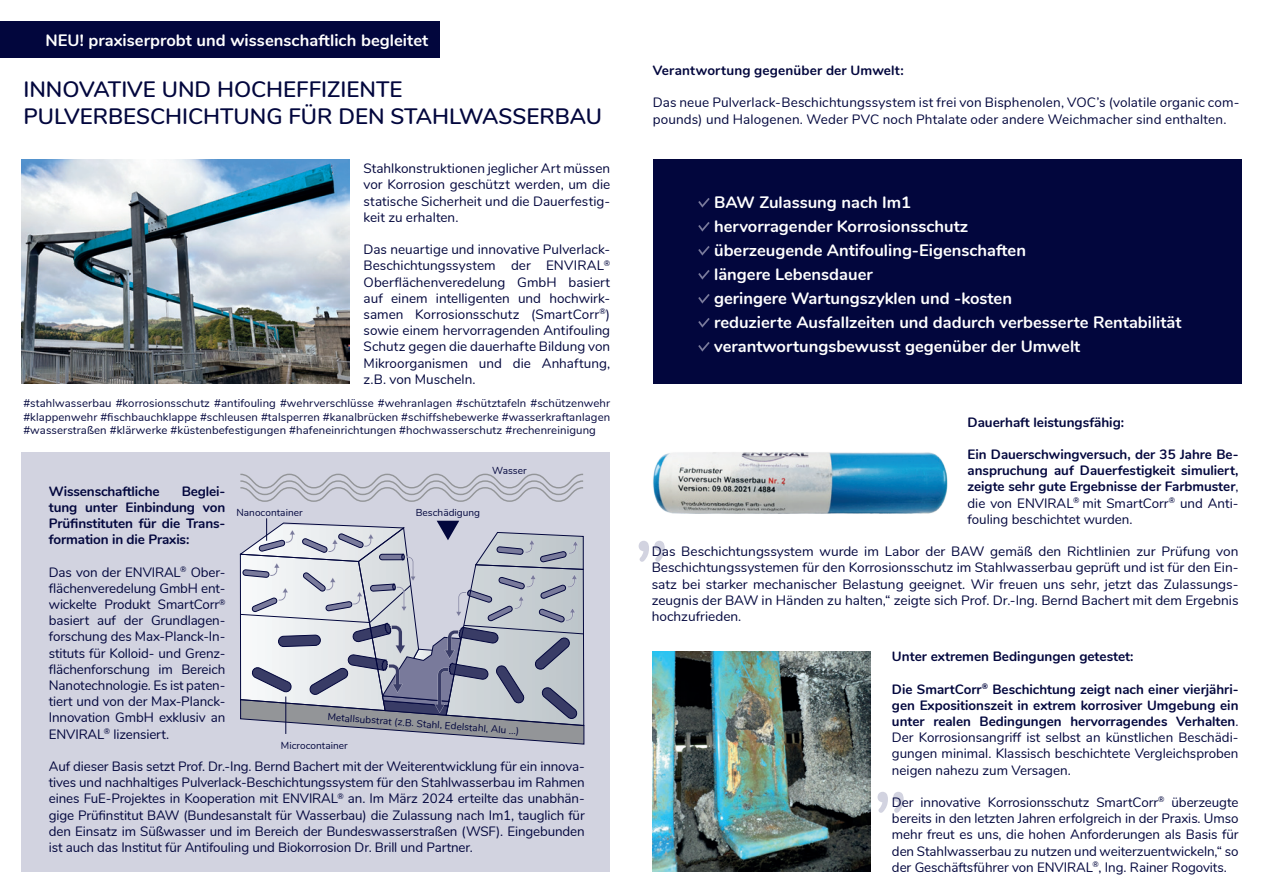
<style>
.page{position:relative;width:1263px;height:893px;background:#fff}
.page>*{position:absolute;margin:0;border:0;box-sizing:border-box;transform-origin:0 0}
.t1{font:600 22.2px/26.7px "Nunito";color:#02063d}
.t2{font:700 16.5px/24px "Nunito";color:#fff}
.t3{font:13.5px/16.2px "Nunito";color:#02063d;text-align:justify}
.t4{font:700 13.5px/16.2px "Nunito";color:#02063d;text-align:justify}
.t5{font:11.25px/13.5px "Nunito";letter-spacing:.01em;color:#02063d;text-align:justify}
.t6{font:10.05px "Nunito";letter-spacing:.005em;color:#02063d}
.s1{font-weight:400}
</style>
<div class="page">
<svg style="left:877px;top:792px;width:27px;height:21px"></svg>
<svg style="left:639px;top:541px;width:26px;height:21px"></svg>
<div style="left:21px;top:452px;width:589px;height:420px;background:#d2d3e0"></div>
<div style="left:0;top:21px;width:439px;height:37px;background:#02063d"></div>
<div style="left:653px;top:159px;width:589px;height:225px;background:#02063d"></div>
<svg style="left:698px;top:198px;width:12px;height:10px"></svg>
<svg style="left:698px;top:222px;width:12px;height:10px"></svg>
<svg style="left:698px;top:246px;width:12px;height:10px"></svg>
<svg style="left:698px;top:270px;width:12px;height:10px"></svg>
<svg style="left:698px;top:294px;width:12px;height:10px"></svg>
<svg style="left:698px;top:318px;width:12px;height:10px"></svg>
<svg style="left:698px;top:342px;width:12px;height:10px"></svg>
<img style="left:21px;top:159px;width:329px;height:225px">
<img style="left:653px;top:452px;width:295px;height:62px">
<svg style="left:240px;top:473px;width:344px;height:29px"></svg>
<svg style="left:240px;top:518px;width:344px;height:227px"></svg>
<img style="left:653px;top:652px;width:218px;height:220px">
<p class="t2" style="left:45px;top:27px;width:384px">NEU! praxiserprobt und wissenschaftlich begleitet</p>
<h1 class="t1" style="left:23px;top:75px;width:580px">INNOVATIVE UND HOCHEFFIZIENTE<br>PULVERBESCHICHTUNG FÜR DEN STAHLWASSERBAU</h1>
<p class="t3" style="left:364px;top:160px;width:248px">Stahlkonstruktionen jeglicher Art müssen vor Korrosion geschützt werden, um die statische Sicherheit und die Dauerfestig&shy;keit zu erhalten.</p>
<p class="t3" style="left:364px;top:241px;width:248px">Das neuartige und innovative Pulverlack-Beschichtungssystem der ENVIRAL<sup>® </sup>Oberflächenveredelung GmbH basiert auf einem intelligenten und hochwirk&shy;samen Korrosionsschutz (SmartCorr<sup>®</sup>) sowie einem hervorragenden Antifouling Schutz gegen die dauerhafte Bildung von Mikroorganismen und die Anhaftung, z.B. von Muscheln.</p>
<p class="t5" style="left:23px;top:396px;width:588px">#stahlwasserbau #korrosionsschutz #antifouling #wehrverschlüsse #wehranlagen #schütztafeln #schützenwehr #klappenwehr #fischbauchklappe #schleusen #talsperren #kanalbrücken #schiffshebewerke #wasserkraftanlagen #wasserstraßen #klärwerke #küstenbefestigungen #hafeneinrichtungen #hochwasserschutz #rechenreinigung</p>
<p class="t6" style="left:492px;top:463px;width:36px">Wasser</p>
<p class="t4" style="left:49px;top:482px;width:178px;text-indent:133px">Beglei&shy;tung unter Einbindung von Prüfinstituten für die Trans&shy;formation in die Praxis:</p>
<p class="t3" style="left:49px;top:563px;width:178px">Das von der ENVIRAL<sup>®</sup> Ober&shy;flächenveredelung GmbH ent&shy;wickelte Produkt SmartCorr<sup>® </sup>basiert auf der Grundlagen&shy;forschung des Max-Planck-In&shy;stituts für Kolloid- und Grenz&shy;flächenforschung im Bereich Nanotechnologie. Es ist paten&shy;tiert und von der Max-Planck-Innovation GmbH exklusiv an ENVIRAL<sup>®</sup> lizensiert.</p>
<p class="t3" style="left:49px;top:757px;width:537px">Auf dieser Basis setzt Prof. Dr.-Ing. Bernd Bachert mit der Weiterentwicklung für ein innova&shy;tives und nachhaltiges Pulverlack-Beschichtungssystem für den Stahlwasserbau im Rahmen eines FuE-Projektes in Kooperation mit ENVIRAL<sup>®</sup> an. Im März 2024 erteilte das unabhän&shy;gige Prüfinstitut BAW (Bundesanstalt für Wasserbau) die Zulassung nach Im1, tauglich für den Einsatz im Süßwasser und im Bereich der Bundeswasserstraßen (WSF). Eingebunden ist auch das Institut für Antifouling und Biokorrosion Dr. Brill und Partner.</p>
<p class="t4" style="left:49px;top:482px;width:112px">Wissenschaftliche</p>
<p class="t6" style="left:236px;top:505px;width:68px">Nanocontainer</p>
<p class="t6" style="left:416px;top:505px;width:66px">Beschädigung</p>
<p class="t6" style="left:328px;top:710px;width:193px;rotate:4deg">Metallsubstrat (z.B. Stahl, Edelstahl, Alu ...)</p>
<p class="t6" style="left:281px;top:738px;width:68px">Microcontainer</p>
<p class="t4" style="left:653px;top:61px;width:252px">Verantwortung gegenüber der Umwelt:</p>
<p class="t3" style="left:653px;top:94px;width:588px">Das neue Pulverlack-Beschichtungssystem ist frei von Bisphenolen, VOC’s (volatile organic com&shy;pounds) und Halogenen. Weder PVC noch Phtalate oder andere Weichmacher sind enthalten.</p>
<p class="t2" style="left:714px;top:189px;width:469px">BAW Zulassung nach Im1<br>hervorragender Korrosionsschutz<br>überzeugende Antifouling-Eigenschaften<br>längere Lebensdauer<br>geringere Wartungszyklen und -kosten<br>reduzierte Ausfallzeiten und dadurch verbesserte Rentabilität verantwortungsbewusst gegenüber der Umwelt</p>
<p class="t4" style="left:967px;top:413px;width:158px">Dauerhaft leistungsfähig:</p>
<p class="t4" style="left:967px;top:445px;width:273px">Ein Dauerschwingversuch, der 35 Jahre Be&shy;anspruchung auf Dauerfestigkeit simuliert, zeigte sehr gute Ergebnisse der Farbmuster<span class="s1">, die von ENVIRAL</span><sup>®</sup> <span class="s1">mit SmartCorr</span><sup>®</sup> <span class="s1">und Anti&shy;fouling beschichtet wurden.</span></p>
<p class="t3" style="left:652px;top:543px;width:588px">Das Beschichtungssystem wurde im Labor der BAW gemäß den Richtlinien zur Prüfung von Beschichtungssystemen für den Korrosionsschutz im Stahlwasserbau geprüft und ist für den Ein&shy;satz bei starker mechanischer Belastung geeignet. Wir freuen uns sehr, jetzt das Zulassungs&shy;zeugnis der BAW in Händen zu halten,“ zeigte sich Prof. Dr.-Ing. Bernd Bachert mit dem Ergebnis hochzufrieden.</p>
<p class="t4" style="left:892px;top:647px;width:243px">Unter extremen Bedingungen getestet:</p>
<p class="t4" style="left:892px;top:680px;width:348px">Die SmartCorr<sup>®</sup> Beschichtung zeigt nach einer vierjähri&shy;gen Expositionszeit in extrem korrosiver Umgebung ein unter realen Bedingungen hervorragendes Verhalten<span class="s1">.<br>Der Korrosionsangriff ist selbst an künstlichen Beschädi&shy;gungen minimal. Klassisch beschichtete Vergleichsproben neigen nahezu zum Versagen.</span></p>
<p class="t3" style="left:892px;top:793px;width:348px">Der innovative Korrosionsschutz SmartCorr<sup>®</sup> überzeugte bereits in den letzten Jahren erfolgreich in der Praxis. Umso mehr freut es uns, die hohen Anforderungen als Basis für den Stahlwasserbau zu nutzen und weiterzuentwickeln,“ so der Geschäftsführer von ENVIRAL<sup>®</sup>, Ing. Rainer Rogovits.</p>
</div>
